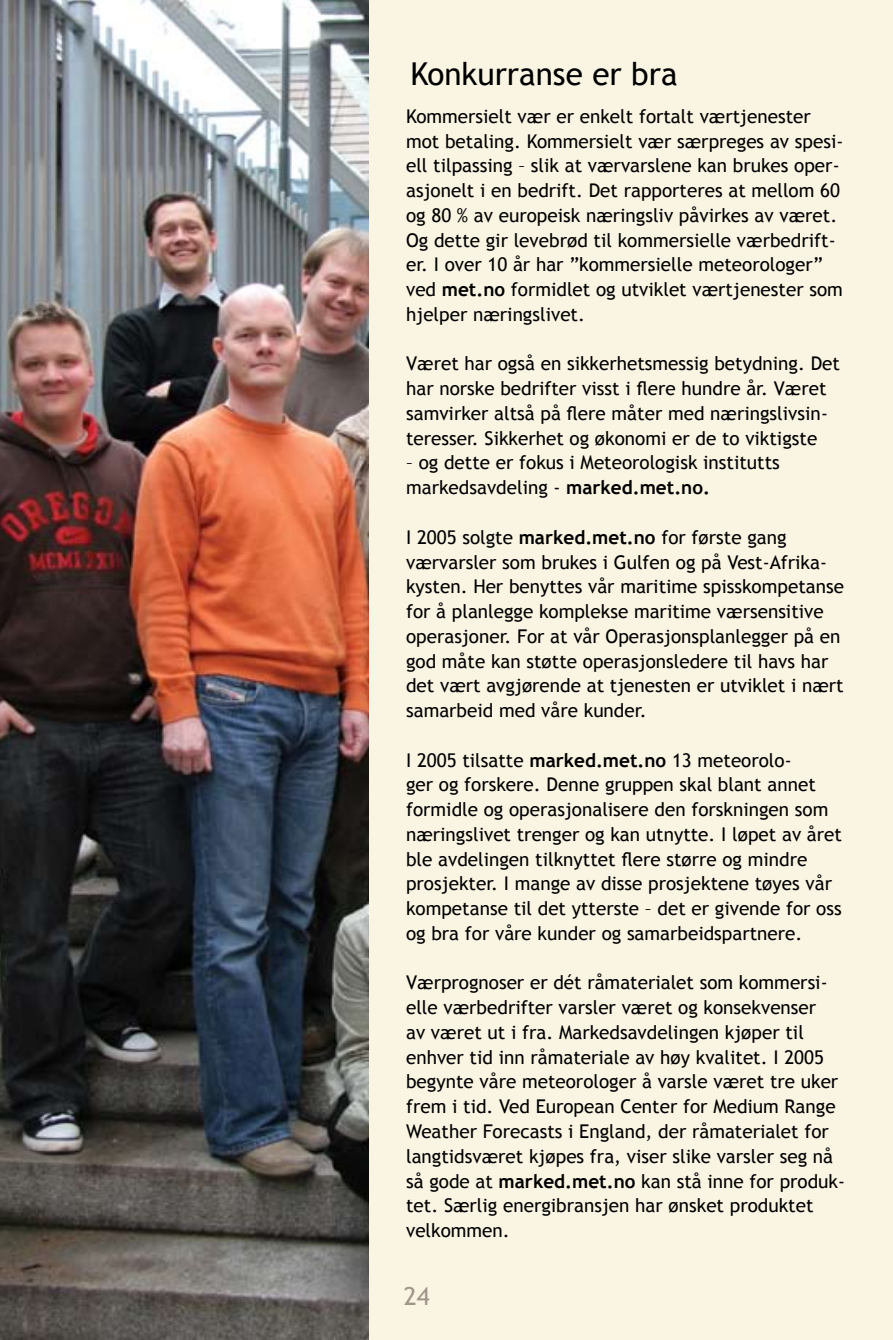
<style>
.page{position:relative;width:893px;height:1340px;background:#fff}
.page>*{position:absolute;margin:0;border:0;box-sizing:border-box;transform-origin:0 0}
.t1{font:31.5px "Trebuchet MS";color:#000}
.t2{font:24.75px "Trebuchet MS";color:#a09589}
.t3{font:18.9px/24.8px "Trebuchet MS";color:#000}
.s1{font-weight:700}
</style>
<div class="page">
<div style="left:333px;top:0;width:560px;height:1339px;background:#faf5e2"></div>
<img style="left:0;top:0;width:369px;height:1339px">
<h1 class="t1" style="left:410px;top:55px;width:269px">Konkurranse er bra</h1>
<p class="t3" style="left:406px;top:104px;width:439px">Kommersielt vær er enkelt fortalt værtjenester mot betaling. Kommersielt vær særpreges av spesi&shy;ell tilpassing – slik at værvarslene kan brukes oper&shy;asjonelt i en bedrift. Det rapporteres at mellom 60 og 80 % av europeisk næringsliv påvirkes av været.<br>Og dette gir levebrød til kommersielle værbedrift&shy;er. I over 10 år har ”kommersielle meteorologer” ved <span class="s1">met.no</span> formidlet og utviklet værtjenester som hjelper næringslivet.</p>
<p class="t3" style="left:406px;top:351px;width:435px">Været har også en sikkerhetsmessig betydning. Det har norske bedrifter visst i flere hundre år. Været samvirker altså på flere måter med næringslivsin&shy;teresser. Sikkerhet og økonomi er de to viktigste</p>
<p class="t3" style="left:406px;top:450px;width:375px">– og dette er fokus i Meteorologisk institutts markedsavdeling - <span class="s1">marked.met.no.</span></p>
<p class="t3" style="left:406px;top:525px;width:439px">I 2005 solgte <span class="s1">marked.met.no</span> for første gang værvarsler som brukes i Gulfen og på Vest-Afrika&shy;kysten. Her benyttes vår maritime spisskompetanse for å planlegge komplekse maritime værsensitive operasjoner. For at vår Operasjonsplanlegger på en god måte kan støtte operasjonsledere til havs har det vært avgjørende at tjenesten er utviklet i nært samarbeid med våre kunder.</p>
<p class="t3" style="left:406px;top:747px;width:437px">I 2005 tilsatte <span class="s1">marked.met.no</span> 13 meteorolo-<br>ger og forskere. Denne gruppen skal blant annet formidle og operasjonalisere den forskningen som næringslivet trenger og kan utnytte. I løpet av året ble avdelingen tilknyttet flere større og mindre prosjekter. I mange av disse prosjektene tøyes vår kompetanse til det ytterste – det er givende for oss og bra for våre kunder og samarbeidspartnere.</p>
<p class="t3" style="left:406px;top:970px;width:440px">Værprognoser er dét råmaterialet som kommersi&shy;elle værbedrifter varsler været og konsekvenser<br>av været ut i fra. Markedsavdelingen kjøper til enhver tid inn råmateriale av høy kvalitet. I 2005 begynte våre meteorologer å varsle været tre uker frem i tid. Ved European Center for Medium Range Weather Forecasts i England, der råmaterialet for langtidsværet kjøpes fra, viser slike varsler seg nå så gode at <span class="s1">marked.met.no</span> kan stå inne for produk&shy;tet. Særlig energibransjen har ønsket produktet velkommen.</p>
<h2 class="t2" style="left:404px;top:1281px;width:27px">24</h2>
</div>
